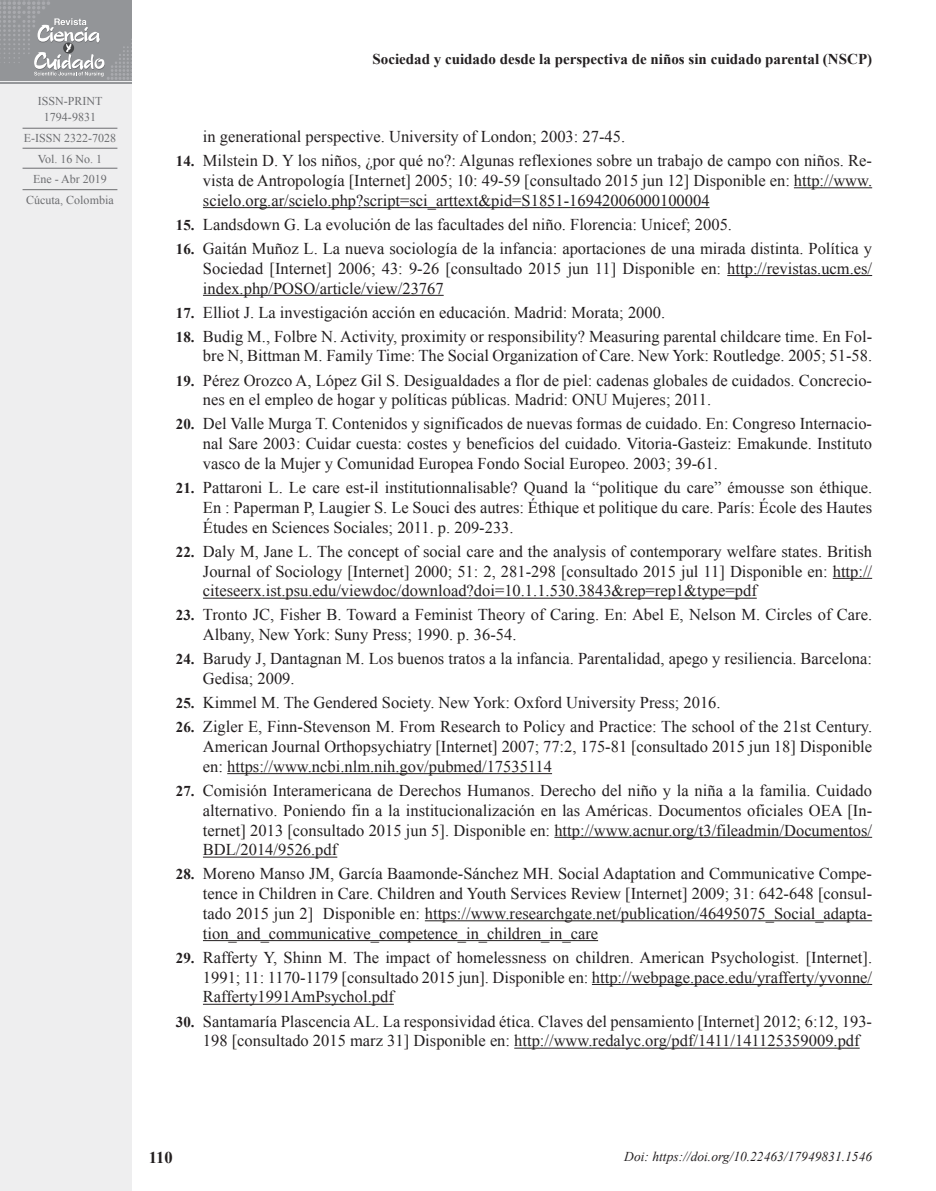
<style>
.page{position:relative;width:936px;height:1191px;background:#fff}
.page>*{position:absolute;margin:0;border:0;box-sizing:border-box;transform-origin:0 0}
.t1{font:16.5px/19.8px "Times New Roman";color:#231f20;text-align:justify}
.t2{font:700 16.5px "Times New Roman";color:#231f20}
.t3{font:700 15px "Times New Roman";color:#231f20}
.t4{font:italic 13.5px "Times New Roman";color:#231f20}
.t5{font:12px/20.7px "Times New Roman";color:#6c6d70;text-align:center}
.s1{font-weight:700;font-size:15px}
</style>
<div class="page">
<div style="left:0;top:0;width:131px;height:1191px;background:#eeeeef"></div>
<hr style="left:23px;top:128px;width:94px;height:1px;background:#6c6d70">
<hr style="left:23px;top:148px;width:94px;height:1px;background:#6c6d70">
<hr style="left:23px;top:168px;width:94px;height:1px;background:#6c6d70">
<hr style="left:23px;top:189px;width:94px;height:1px;background:#6c6d70">
<hr style="left:0;top:83px;width:132px;height:1px;background:#95979a">
<svg style="left:0;top:0;width:132px;height:82px;background:#9ea0a3"></svg>
<hr style="left:793px;top:187px;width:79px;height:1px;background:#231f20">
<hr style="left:203px;top:207px;width:506px;height:1px;background:#231f20">
<hr style="left:727px;top:275px;width:145px;height:1px;background:#231f20">
<hr style="left:203px;top:295px;width:240px;height:1px;background:#231f20">
<hr style="left:832px;top:578px;width:40px;height:1px;background:#231f20">
<hr style="left:203px;top:598px;width:553px;height:1px;background:#231f20">
<hr style="left:227px;top:773px;width:325px;height:1px;background:#231f20">
<hr style="left:554px;top:837px;width:318px;height:1px;background:#231f20">
<hr style="left:203px;top:857px;width:134px;height:1px;background:#231f20">
<hr style="left:425px;top:920px;width:447px;height:1px;background:#231f20">
<hr style="left:203px;top:940px;width:395px;height:1px;background:#231f20">
<hr style="left:592px;top:984px;width:280px;height:1px;background:#231f20">
<hr style="left:203px;top:1004px;width:191px;height:1px;background:#231f20">
<hr style="left:514px;top:1048px;width:345px;height:1px;background:#231f20">
<p class="t3" style="left:372px;top:49px;width:501px">Sociedad y cuidado desde la perspectiva de niños sin cuidado parental (NSCP)</p>
<p class="t5" style="left:38px;top:92px;width:66px;line-height:16.5px">ISSN-PRINT<br>1794-9831</p>
<p class="t5" style="left:24px;top:127px;width:94px">E-ISSN 2322-7028<br>Vol. 16 No. 1<br>Ene - Abr 2019<br>Cúcuta, Colombia</p>
<p class="t1" style="left:203px;top:126px;width:424px">in generational perspective. University of London; 2003: 27-45.</p>
<p class="t1" style="left:203px;top:150px;width:670px;text-indent:-27px"><span class="s1">14.</span> Milstein D. Y los niños, ¿por qué no?: Algunas reflexiones sobre un trabajo de campo con niños. Re&shy;vista de Antropología [Internet] 2005; 10: 49-59 [consultado 2015 jun 12] Disponible en: http://www. scielo.org.ar/scielo.php?script=sci_arttext&amp;pid=S1851-16942006000100004</p>
<p class="t1" style="left:176px;top:214px;width:557px"><span class="s1">15.</span> Landsdown G. La evolución de las facultades del niño. Florencia: Unicef; 2005.</p>
<p class="t1" style="left:203px;top:238px;width:670px;text-indent:-27px"><span class="s1">16.</span> Gaitán Muñoz L. La nueva sociología de la infancia: aportaciones de una mirada distinta. Política y Sociedad [Internet] 2006; 43: 9-26 [consultado 2015 jun 11] Disponible en: http://revistas.ucm.es/ index.php/POSO/article/view/23767</p>
<p class="t1" style="left:176px;top:302px;width:490px"><span class="s1">17.</span> Elliot J. La investigación acción en educación. Madrid: Morata; 2000.</p>
<p class="t1" style="left:176px;top:326px;width:697px;text-align:right"><span class="s1">18.</span> Budig M., Folbre N. Activity, proximity or responsibility? Measuring parental childcare time. En Fol&shy;bre N, Bittman M. Family Time: The Social Organization of Care. New York: Routledge. 2005; 51-58.</p>
<p class="t1" style="left:203px;top:370px;width:670px;text-indent:-27px"><span class="s1">19.</span> Pérez Orozco A, López Gil S. Desigualdades a flor de piel: cadenas globales de cuidados. Concrecio&shy;nes en el empleo de hogar y políticas públicas. Madrid: ONU Mujeres; 2011.</p>
<p class="t1" style="left:203px;top:414px;width:670px;text-indent:-27px"><span class="s1">20.</span> Del Valle Murga T. Contenidos y significados de nuevas formas de cuidado. En: Congreso Internacio&shy;nal Sare 2003: Cuidar cuesta: costes y beneficios del cuidado. Vitoria-Gasteiz: Emakunde. Instituto vasco de la Mujer y Comunidad Europea Fondo Social Europeo. 2003; 39-61.</p>
<p class="t1" style="left:203px;top:477px;width:670px;text-indent:-27px"><span class="s1">21.</span> Pattaroni L. Le care est-il institutionnalisable? Quand la “politique du care” émousse son éthique.<br>En : Paperman P, Laugier S. Le Souci des autres: Éthique et politique du care. París: École des Hautes Études en Sciences Sociales; 2011. p. 209-233.</p>
<p class="t1" style="left:203px;top:541px;width:670px;text-indent:-27px"><span class="s1">22.</span> Daly M, Jane L. The concept of social care and the analysis of contemporary welfare states. British Journal of Sociology [Internet] 2000; 51: 2, 281-298 [consultado 2015 jul 11] Disponible en: http:// citeseerx.ist.psu.edu/viewdoc/download?doi=10.1.1.530.3843&amp;rep=rep1&amp;type=pdf</p>
<p class="t1" style="left:203px;top:605px;width:670px;text-indent:-27px"><span class="s1">23.</span> Tronto JC, Fisher B. Toward a Feminist Theory of Caring. En: Abel E, Nelson M. Circles of Care.<br>Albany, New York: Suny Press; 1990. p. 36-54.</p>
<p class="t1" style="left:203px;top:648px;width:670px;text-indent:-27px"><span class="s1">24.</span> Barudy J, Dantagnan M. Los buenos tratos a la infancia. Parentalidad, apego y resiliencia. Barcelona:<br>Gedisa; 2009.</p>
<p class="t1" style="left:176px;top:692px;width:546px"><span class="s1">25.</span> Kimmel M. The Gendered Society. New York: Oxford University Press; 2016.</p>
<p class="t1" style="left:203px;top:716px;width:670px;text-indent:-27px"><span class="s1">26.</span> Zigler E, Finn-Stevenson M. From Research to Policy and Practice: The school of the 21st Century.<br>American Journal Orthopsychiatry [Internet] 2007; 77:2, 175-81 [consultado 2015 jun 18] Disponible en: https://www.ncbi.nlm.nih.gov/pubmed/17535114</p>
<p class="t1" style="left:203px;top:780px;width:670px;text-indent:-27px"><span class="s1">27.</span> Comisión Interamericana de Derechos Humanos. Derecho del niño y la niña a la familia. Cuidado alternativo. Poniendo fin a la institucionalización en las Américas. Documentos oficiales OEA [In&shy;ternet] 2013 [consultado 2015 jun 5]. Disponible en: http://www.acnur.org/t3/fileadmin/Documentos/ BDL/2014/9526.pdf</p>
<p class="t1" style="left:203px;top:863px;width:670px;text-indent:-27px"><span class="s1">28.</span> Moreno Manso JM, García Baamonde-Sánchez MH. Social Adaptation and Communicative Compe&shy;tence in Children in Care. Children and Youth Services Review [Internet] 2009; 31: 642-648 [consul&shy;tado 2015 jun 2] Disponible en: https://www.researchgate.net/publication/46495075_Social_adapta&shy;tion_and_communicative_competence_in_children_in_care</p>
<p class="t1" style="left:203px;top:947px;width:670px;text-indent:-27px"><span class="s1">29.</span> Rafferty Y, Shinn M. The impact of homelessness on children. American Psychologist. [Internet].<br>1991; 11: 1170-1179 [consultado 2015 jun]. Disponible en: http://webpage.pace.edu/yrafferty/yvonne/ Rafferty1991AmPsychol.pdf</p>
<p class="t1" style="left:203px;top:1010px;width:670px;text-indent:-27px"><span class="s1">30.</span> Santamaría Plascencia AL. La responsividad ética. Claves del pensamiento [Internet] 2012; 6:12, 193-<br>198 [consultado 2015 marz 31] Disponible en: http://www.redalyc.org/pdf/1411/141125359009.pdf</p>
<p class="t2" style="left:149px;top:1146px;width:25px">110</p>
<p class="t4" style="left:624px;top:1147px;width:249px">Doi: https://doi.org/10.22463/17949831.1546</p>
</div>
